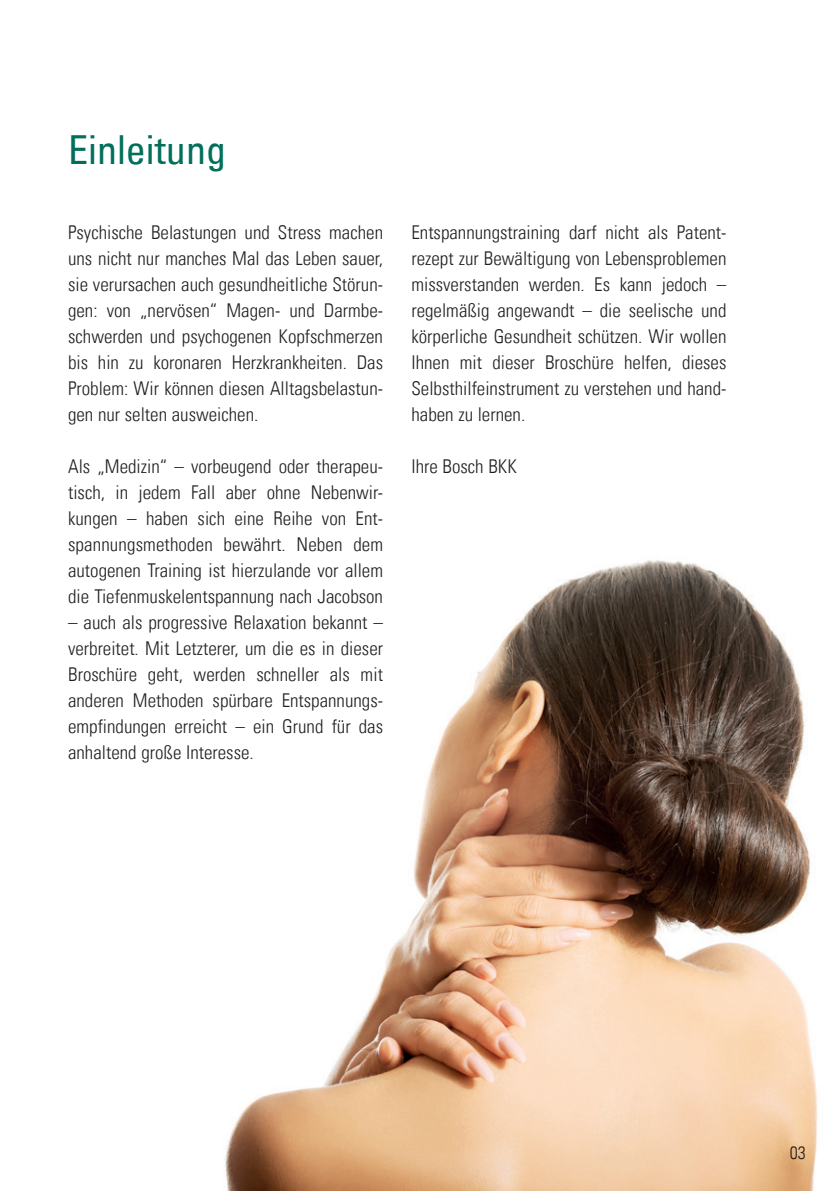
<style>
.page{position:relative;width:840px;height:1191px;background:#fff}
.page>*{position:absolute;margin:0;border:0;box-sizing:border-box;transform-origin:0 0}
.t1{font:condensed 40px "Univers Com 57";color:#006f5b}
.t2{font:19px/26px "Univers Com 47 Light Cond";color:#231f20;text-align:justify}
.t3{font:18px "Univers Com 47 Light Cond";color:#231f20}
</style>
<div class="page">
<img style="left:224px;top:560px;width:594px;height:631px">
<h1 class="t1" style="left:68px;top:124px;width:159px">Einleitung</h1>
<p class="t2" style="left:68px;top:219px;width:316px">Psychische Belastungen und Stress machen uns nicht nur manches Mal das Leben sauer, sie verursachen auch gesundheitliche Störun&shy;gen: von „nervösen“ Magen- und Darmbe&shy;schwerden und psychogenen Kopfschmerzen bis hin zu koronaren Herzkrankheiten. Das Problem: Wir können diesen Alltagsbelastun&shy;gen nur selten ausweichen.</p>
<p class="t2" style="left:68px;top:453px;width:316px">Als „Medizin“ – vorbeugend oder therapeu&shy;tisch, in jedem Fall aber ohne Nebenwir&shy;kungen – haben sich eine Reihe von Ent&shy;spannungsmethoden bewährt. Neben dem autogenen Training ist hierzulande vor allem die Tiefenmuskelentspannung nach Jacobson</p>
<p class="t2" style="left:68px;top:609px;width:316px">– auch als progressive Relaxation bekannt – verbreitet. Mit Letzterer, um die es in dieser Broschüre geht, werden schneller als mit anderen Methoden spürbare Entspannungs&shy;empfindungen erreicht – ein Grund für das anhaltend große Interesse.</p>
<p class="t2" style="left:411px;top:219px;width:316px">Entspannungstraining darf nicht als Patent&shy;rezept zur Bewältigung von Lebensproblemen missverstanden werden. Es kann jedoch – regelmäßig angewandt – die seelische und körperliche Gesundheit schützen. Wir wollen Ihnen mit dieser Broschüre helfen, dieses Selbsthilfeinstrument zu verstehen und hand&shy;haben zu lernen.</p>
<p class="t2" style="left:411px;top:453px;width:107px">Ihre Bosch BKK</p>
<p class="t3" style="left:789px;top:1141px;width:17px">03</p>
</div>
